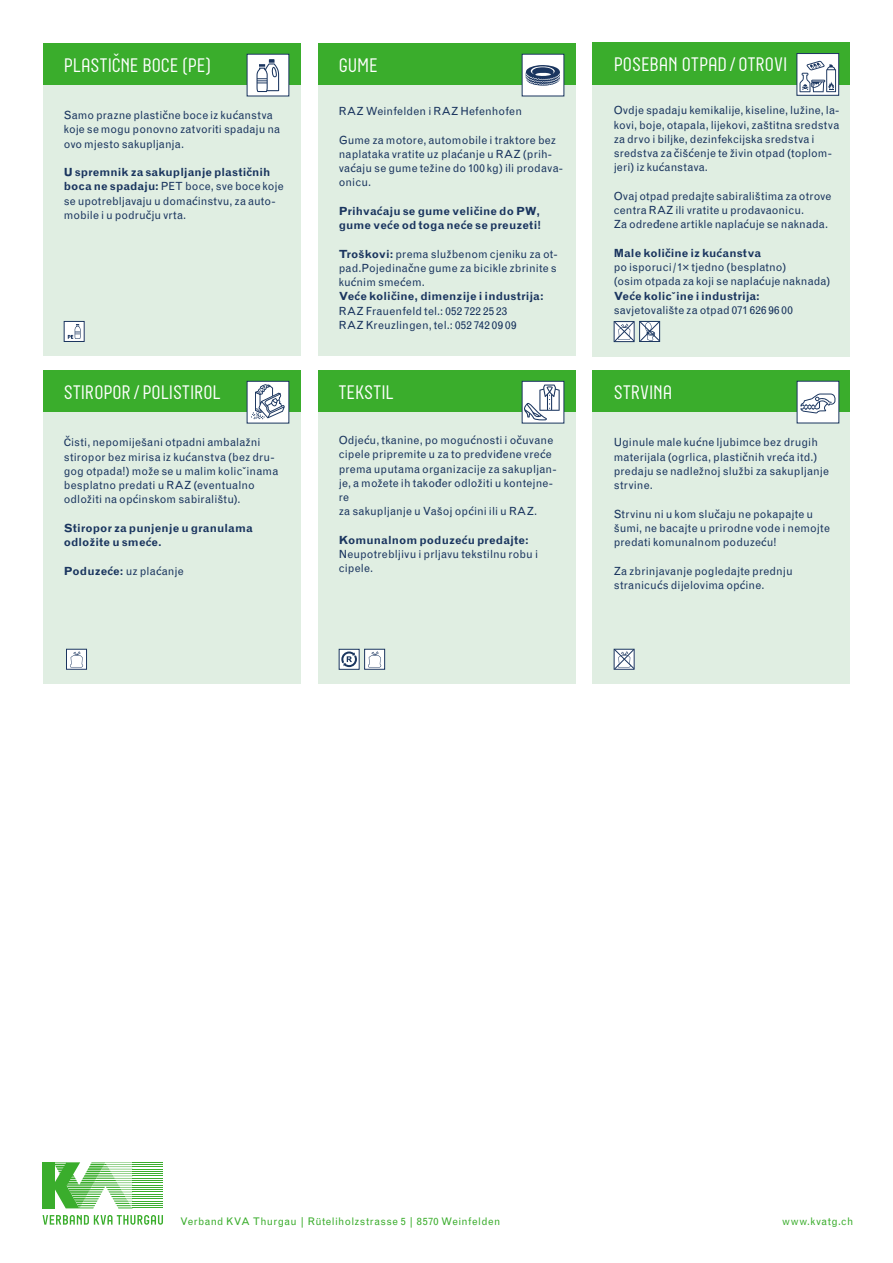
<style>
.page{position:relative;width:893px;height:1263px;background:#fff}
.page>*{position:absolute;margin:0;border:0;box-sizing:border-box;transform-origin:0 0}
.t1{font:19.5px "Neubau";color:#fff}
.t2{font:11.25px/14.2px "Grotesque MT Std";letter-spacing:.01em;color:#1a355f}
.t3{font:700 11.25px/14.2px "Grotesque MT Std";letter-spacing:.01em;color:#1a355f}
.t4{font:10.5px "Grotesque MT Std";letter-spacing:.04em;color:#3aad2c}
.s1{font-family:"Halyard Text"}
.s2{font-weight:700}
.s3{font-family:"Halyard Text";font-weight:600}
</style>
<div class="page">
<hr style="left:133px;top:1162px;width:30px;height:1px;background:#3aad2c">
<hr style="left:133px;top:1173px;width:30px;height:1px;background:#3aad2c">
<hr style="left:133px;top:1171px;width:30px;height:1px;background:#3aad2c">
<hr style="left:133px;top:1169px;width:30px;height:1px;background:#3aad2c">
<hr style="left:133px;top:1166px;width:30px;height:1px;background:#3aad2c">
<hr style="left:133px;top:1164px;width:30px;height:1px;background:#3aad2c">
<hr style="left:133px;top:1185px;width:30px;height:1px;background:#3aad2c">
<hr style="left:133px;top:1182px;width:30px;height:1px;background:#3aad2c">
<hr style="left:133px;top:1180px;width:30px;height:1px;background:#3aad2c">
<hr style="left:133px;top:1178px;width:30px;height:1px;background:#3aad2c">
<hr style="left:133px;top:1176px;width:30px;height:1px;background:#3aad2c">
<hr style="left:133px;top:1196px;width:30px;height:1px;background:#3aad2c">
<hr style="left:133px;top:1194px;width:30px;height:1px;background:#3aad2c">
<hr style="left:133px;top:1192px;width:30px;height:1px;background:#3aad2c">
<hr style="left:133px;top:1189px;width:30px;height:1px;background:#3aad2c">
<hr style="left:133px;top:1187px;width:30px;height:1px;background:#3aad2c">
<hr style="left:133px;top:1208px;width:30px;height:1px;background:#3aad2c">
<hr style="left:133px;top:1205px;width:30px;height:1px;background:#3aad2c">
<hr style="left:133px;top:1203px;width:30px;height:1px;background:#3aad2c">
<hr style="left:133px;top:1201px;width:30px;height:1px;background:#3aad2c">
<hr style="left:133px;top:1198px;width:30px;height:1px;background:#3aad2c">
<div style="left:43px;top:1162px;width:12px;height:46px;background:#3aad2c"></div>
<svg style="left:53px;top:1162px;width:80px;height:47px"></svg>
<svg style="left:43px;top:1215px;width:120px;height:10px"></svg>
<div style="left:43px;top:43px;width:257px;height:43px;background:#3aad2c"></div>
<div style="left:43px;top:86px;width:257px;height:270px;background:#e0eee2"></div>
<div style="left:64px;top:321px;width:20px;height:20px;background:#fff"></div>
<svg style="left:68px;top:324px;width:13px;height:15px"></svg>
<div style="left:64px;top:321px;width:21px;height:21px;border:1px solid #1a355f"></div>
<div style="left:317px;top:43px;width:258px;height:43px;background:#3aad2c"></div>
<div style="left:317px;top:86px;width:258px;height:270px;background:#e0eee2"></div>
<div style="left:592px;top:43px;width:258px;height:42px;background:#3aad2c"></div>
<div style="left:592px;top:85px;width:258px;height:271px;background:#e0eee2"></div>
<svg style="left:616px;top:323px;width:16px;height:17px"></svg>
<div style="left:614px;top:321px;width:20px;height:21px;border:1px solid #1a355f"></div>
<svg style="left:641px;top:323px;width:17px;height:17px"></svg>
<div style="left:639px;top:321px;width:21px;height:21px;border:1px solid #1a355f"></div>
<div style="left:43px;top:370px;width:257px;height:43px;background:#3aad2c"></div>
<div style="left:43px;top:413px;width:257px;height:271px;background:#e0eee2"></div>
<svg style="left:68px;top:651px;width:17px;height:17px"></svg>
<svg style="left:70px;top:651px;width:13px;height:16px"></svg>
<div style="left:66px;top:649px;width:21px;height:21px;border:1px solid #1a355f"></div>
<div style="left:317px;top:370px;width:258px;height:43px;background:#3aad2c"></div>
<div style="left:317px;top:413px;width:258px;height:271px;background:#e0eee2"></div>
<div style="left:339px;top:649px;width:20px;height:20px;background:#fff"></div>
<svg style="left:341px;top:651px;width:16px;height:16px"></svg>
<div style="left:339px;top:649px;width:21px;height:21px;border:1px solid #1a355f"></div>
<svg style="left:366px;top:651px;width:17px;height:17px"></svg>
<svg style="left:368px;top:651px;width:13px;height:16px"></svg>
<div style="left:364px;top:649px;width:21px;height:21px;border:1px solid #1a355f"></div>
<div style="left:592px;top:370px;width:258px;height:43px;background:#3aad2c"></div>
<div style="left:592px;top:413px;width:258px;height:271px;background:#e0eee2"></div>
<svg style="left:616px;top:651px;width:16px;height:17px"></svg>
<div style="left:614px;top:649px;width:20px;height:21px;border:1px solid #1a355f"></div>
<div style="left:797px;top:54px;width:42px;height:41px;background:#fff"></div>
<svg style="left:799px;top:61px;width:37px;height:31px"></svg>
<div style="left:796px;top:53px;width:43px;height:43px;border:1px solid #1a355f"></div>
<div style="left:247px;top:54px;width:42px;height:42px;background:#fff"></div>
<svg style="left:256px;top:59px;width:23px;height:33px"></svg>
<div style="left:247px;top:381px;width:42px;height:42px;background:#fff"></div>
<svg style="left:251px;top:384px;width:34px;height:35px"></svg>
<div style="left:522px;top:54px;width:42px;height:42px;background:#fff"></div>
<svg style="left:525px;top:65px;width:35px;height:21px"></svg>
<div style="left:522px;top:381px;width:42px;height:42px;background:#fff"></div>
<svg style="left:524px;top:384px;width:36px;height:36px"></svg>
<div style="left:797px;top:381px;width:42px;height:42px;background:#fff"></div>
<svg style="left:800px;top:393px;width:36px;height:20px"></svg>
<h1 class="t1" style="left:64px;top:54px;width:149px">PLASTICˇNE BOCE (PE)</h1>
<h1 class="t1" style="left:339px;top:54px;width:40px">GUME</h1>
<p class="t2" style="left:64px;top:108px;width:218px">Samo prazne plasti<span class="s1">č</span>ne boce iz ku<span class="s1">ć</span>anstva koje se mogu ponovno zatvoriti spadaju na ovo mjesto sakupljanja.</p>
<p class="t2" style="left:64px;top:165px;width:221px"><span class="s2">U spremnik za sakupljanje plasti</span><span class="s3">č</span><span class="s2">nih boca ne spadaju:</span> PET boce, sve boce koje se upotrebljavaju u doma<span class="s1">ć</span>instvu, za auto&shy;mobile i u podru<span class="s1">č</span>ju vrta.</p>
<p class="t2" style="left:339px;top:104px;width:185px">RAZ Weinfelden i RAZ Hefenhofen</p>
<p class="t2" style="left:339px;top:133px;width:226px">Gume za motore, automobile i traktore bez naplataka vratite uz pla<span class="s1">ć</span>anje u RAZ (prih&shy;va<span class="s1">ć</span>aju se gume težine do 100 kg) ili prodava&shy;onicu.</p>
<p class="t3" style="left:339px;top:204px;width:204px">Prihva<span class="s3">ć</span>aju se gume veli<span class="s3">č</span>ine do PW, gume ve<span class="s3">ć</span>e od toga ne<span class="s3">ć</span>e se preuzeti!</p>
<p class="t2" style="left:339px;top:247px;width:220px"><span class="s2">Troškovi:</span> prema službenom cjeniku za ot&shy;pad.Pojedina<span class="s1">č</span>ne gume za bicikle zbrinite s ku<span class="s1">ć</span>nim sme<span class="s1">ć</span>em.<br><span class="s2">Ve</span><span class="s3">ć</span><span class="s2">e koli</span><span class="s3">č</span><span class="s2">ine, dimenzije i industrija:<br></span>RAZ Frauenfeld tel.: 052 722 25 23<br>RAZ Kreuzlingen, tel.: 052 742 09 09</p>
<h1 class="t1" style="left:614px;top:53px;width:175px">POSEBAN OTPAD / OTROVI</h1>
<p class="t2" style="left:614px;top:103px;width:227px">Ovdje spadaju kemikalije, kiseline, lužine, la&shy;kovi, boje, otapala, lijekovi, zaštitna sredstva za drvo i biljke, dezinfekcijska sredstva i sredstva za <span class="s1">č</span>iš<span class="s1">ć</span>enje te živin otpad (toplom&shy;jeri) iz ku<span class="s1">ć</span>anstava.</p>
<p class="t2" style="left:614px;top:189px;width:219px">Ovaj otpad predajte sabiralištima za otrove centra RAZ ili vratite u prodavaonicu.<br>Za odre<span class="s1">đ</span>ene artikle napla<span class="s1">ć</span>uje se naknada.</p>
<p class="t2" style="left:614px;top:246px;width:218px"><span class="s2">Male koli</span><span class="s3">č</span><span class="s2">ine iz ku</span><span class="s3">ć</span><span class="s2">anstva<br></span>po isporuci/1× tjedno (besplatno)<br>(osim otpada za koji se napla<span class="s1">ć</span>uje naknada)<br><span class="s2">Ve</span><span class="s3">ć</span><span class="s2">e kolicˇine i industrija: </span>savjetovalište za otpad 071 626 96 00</p>
<h1 class="t1" style="left:64px;top:381px;width:158px">STIROPOR / POLISTIROL</h1>
<h1 class="t1" style="left:339px;top:381px;width:56px">TEKSTIL</h1>
<h1 class="t1" style="left:614px;top:381px;width:60px">STRVINA</h1>
<p class="t2" style="left:64px;top:435px;width:216px"><span class="s1">Č</span>isti, nepomiješani otpadni ambalažni stiropor bez mirisa iz ku<span class="s1">ć</span>anstva (bez dru&shy;gog otpada!) može se u malim kolicˇinama besplatno predati u RAZ (eventualno odložiti na op<span class="s1">ć</span>inskom sabiralištu).</p>
<p class="t3" style="left:64px;top:521px;width:190px">Stiropor za punjenje u granulama odložite u sme<span class="s3">ć</span>e.</p>
<p class="t2" style="left:64px;top:564px;width:122px"><span class="s2">Poduze</span><span class="s3">ć</span><span class="s2">e:</span> uz pla<span class="s1">ć</span>anje</p>
<p class="t2" style="left:339px;top:433px;width:219px">Odje<span class="s1">ć</span>u, tkanine, po mogu<span class="s1">ć</span>nosti i o<span class="s1">č</span>uvane cipele pripremite u za to predvi<span class="s1">đ</span>ene vre<span class="s1">ć</span>e prema uputama organizacije za sakupljan&shy;je, a možete ih tako<span class="s1">đ</span>er odložiti u kontejne&shy;re<br>za sakupljanje u Vašoj op<span class="s1">ć</span>ini ili u RAZ.</p>
<p class="t2" style="left:339px;top:533px;width:201px"><span class="s2">Komunalnom poduze</span><span class="s3">ć</span><span class="s2">u predajte:<br></span>Neupotrebljivu i prljavu tekstilnu robu i cipele.</p>
<p class="t2" style="left:614px;top:435px;width:217px">Uginule male ku<span class="s1">ć</span>ne ljubimce bez drugih materijala (ogrlica, plasti<span class="s1">č</span>nih vre<span class="s1">ć</span>a itd.) predaju se nadležnoj službi za sakupljanje strvine.</p>
<p class="t2" style="left:614px;top:507px;width:218px">Strvinu ni u kom slu<span class="s1">č</span>aju ne pokapajte u šumi, ne bacajte u prirodne vode i nemojte predati komunalnom poduze<span class="s1">ć</span>u!</p>
<p class="t2" style="left:614px;top:564px;width:180px">Za zbrinjavanje pogledajte prednju stranicu<span class="s1">ć</span>s dijelovima op<span class="s1">ć</span>ine.</p>
<p class="t4" style="left:180px;top:1215px;width:322px">Verband KVA Thurgau | Rüteliholzstrasse 5 | 8570 Weinfelden</p>
<p class="t4" style="left:782px;top:1215px;width:73px">www.kvatg.ch</p>
</div>
